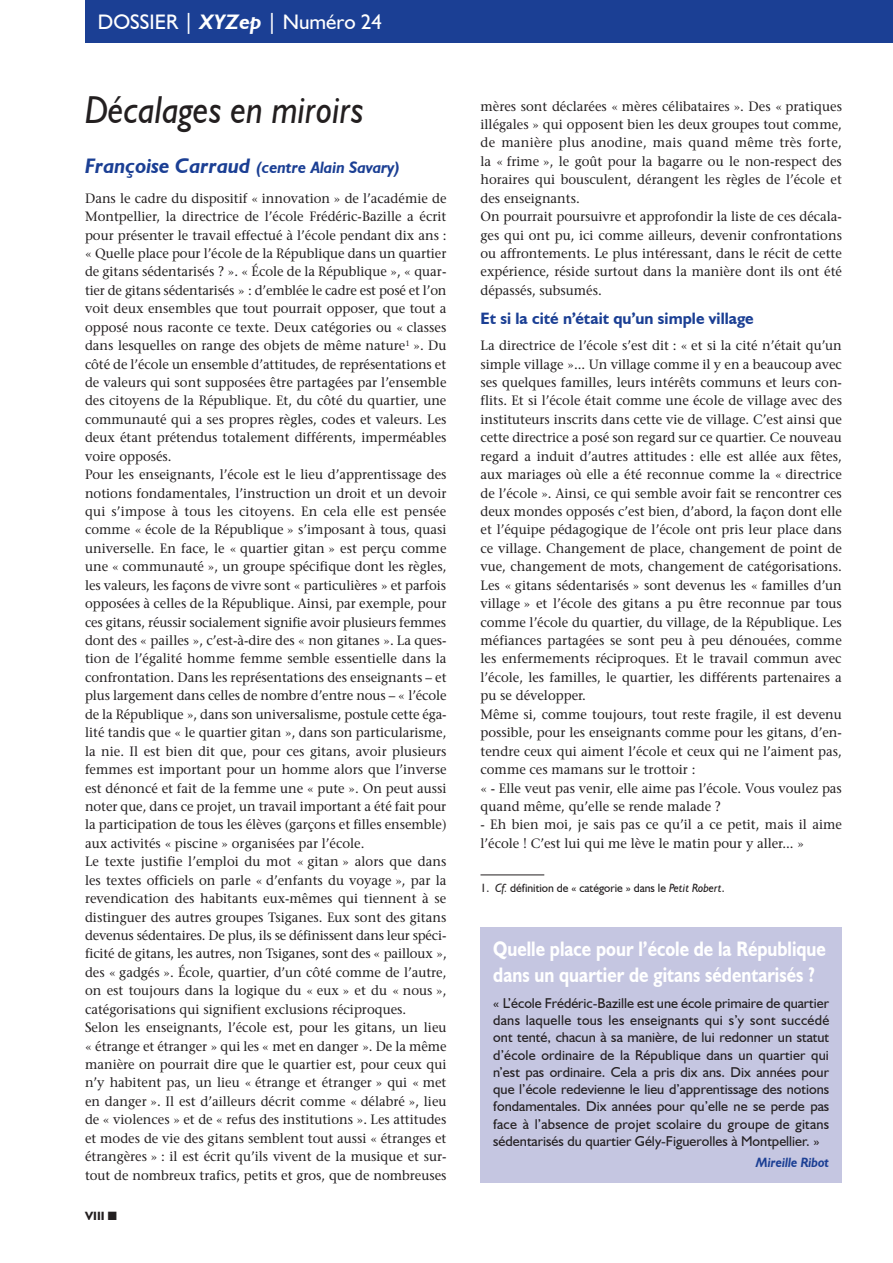
<style>
.page{position:relative;width:893px;height:1263px;background:#fff}
.page>*{position:absolute;margin:0;border:0;box-sizing:border-box;transform-origin:0 0}
.t1{font:italic 39px "Humanist 521 BT";color:#231f20;scale:.9 1}
.t2{font:700 21px/26.4px "Humanist 521 BT";color:#fff;scale:.84 1}
.t3{font:21px "Humanist 521 BT";color:#fff}
.t4{font:700 16.5px "Humanist 521 BT";color:#1b3f94}
.t5{font:italic 700 16.5px "Humanist 521 BT";color:#1b3f94}
.t6{font:14.25px/17.2px "Humanist 521 BT";color:#231f20;text-align:justify}
.t7{font:13.5px/18.5px "Stone Serif";color:#231f20}
.t8{font:italic 700 13.5px "Humanist 521 BT";color:#1b3f94;scale:.92 1}
.t9{font:12px "Humanist 521 BT";color:#231f20}
.t10{font:700 12px "Humanist 521 BT";color:#231f20}
.s1{font-weight:700;font-style:italic}
.s2{font-size:21px}
.s3{font-style:italic}
</style>
<div class="page">
<hr style="left:480px;top:874px;width:64px;height:1px;background:#231f20">
<div style="left:480px;top:927px;width:362px;height:255px;background:#c5c6e1"></div>
<div style="left:85px;top:0;width:808px;height:43px;background:#1b3f94"></div>
<h2 class="t3" style="left:98px;top:9px;width:286px">DOSSIER | <span class="s1">XYZep</span> | Numéro 24</h2>
<h1 class="t1" style="left:85px;top:86px;width:311px">Décalages en miroirs</h1>
<p class="t5" style="left:85px;top:157px;width:317px"><span class="s2">Françoise Carraud</span> (centre Alain Savary)</p>
<p class="t7" style="left:85px;top:189px;width:363px">Dans le cadre du dispositif « innovation » de l’académie de Montpellier, la directrice de l’école Frédéric-Bazille a écrit pour présenter le travail effectué à l’école pendant dix ans : « Quelle place pour l’école de la République dans un quartier de gitans sédentarisés ? ». « École de la République », « quar&shy;tier de gitans sédentarisés » : d’emblée le cadre est posé et l’on voit deux ensembles que tout pourrait opposer, que tout a opposé nous raconte ce texte. Deux catégories ou « classes dans lesquelles on range des objets de même nature<sup>1</sup> ». Du côté de l’école un ensemble d’attitudes, de représentations et de valeurs qui sont supposées être partagées par l’ensemble des citoyens de la République. Et, du côté du quartier, une communauté qui a ses propres règles, codes et valeurs. Les deux étant prétendus totalement différents, imperméables voire opposés.<br>Pour les enseignants, l’école est le lieu d’apprentissage des notions fondamentales, l’instruction un droit et un devoir qui s’impose à tous les citoyens. En cela elle est pensée comme « école de la République » s’imposant à tous, quasi universelle. En face, le « quartier gitan » est perçu comme une « communauté », un groupe spécifique dont les règles, les valeurs, les façons de vivre sont « particulières » et parfois opposées à celles de la République. Ainsi, par exemple, pour ces gitans, réussir socialement signifie avoir plusieurs femmes dont des « pailles », c’est-à-dire des « non gitanes ». La ques&shy;tion de l’égalité homme femme semble essentielle dans la confrontation. Dans les représentations des enseignants – et plus largement dans celles de nombre d’entre nous – « l’école de la République », dans son universalisme, postule cette éga&shy;lité tandis que « le quartier gitan », dans son particularisme, la nie. Il est bien dit que, pour ces gitans, avoir plusieurs femmes est important pour un homme alors que l’inverse est dénoncé et fait de la femme une « pute ». On peut aussi noter que, dans ce projet, un travail important a été fait pour la participation de tous les élèves (garçons et filles ensemble) aux activités « piscine » organisées par l’école.<br>Le texte justifie l’emploi du mot « gitan » alors que dans les textes officiels on parle « d’enfants du voyage », par la revendication des habitants eux-mêmes qui tiennent à se distinguer des autres groupes Tsiganes. Eux sont des gitans devenus sédentaires. De plus, ils se définissent dans leur spéci&shy;ficité de gitans, les autres, non Tsiganes, sont des « pailloux », des « gadgés ». École, quartier, d’un côté comme de l’autre, on est toujours dans la logique du « eux » et du « nous », catégorisations qui signifient exclusions réciproques.<br>Selon les enseignants, l’école est, pour les gitans, un lieu « étrange et étranger » qui les « met en danger ». De la même manière on pourrait dire que le quartier est, pour ceux qui n’y habitent pas, un lieu « étrange et étranger » qui « met en danger ». Il est d’ailleurs décrit comme « délabré », lieu de « violences » et de « refus des institutions ». Les attitudes et modes de vie des gitans semblent tout aussi « étranges et étrangères » : il est écrit qu’ils vivent de la musique et sur&shy;tout de nombreux trafics, petits et gros, que de nombreuses</p>
<p class="t10" style="left:85px;top:1209px;width:34px">VIII ■</p>
<p class="t7" style="left:480px;top:97px;width:363px">mères sont déclarées « mères célibataires ». Des « pratiques illégales » qui opposent bien les deux groupes tout comme, de manière plus anodine, mais quand même très forte, la « frime », le goût pour la bagarre ou le non-respect des horaires qui bousculent, dérangent les règles de l’école et des enseignants.<br>On pourrait poursuivre et approfondir la liste de ces décala&shy;ges qui ont pu, ici comme ailleurs, devenir confrontations ou affrontements. Le plus intéressant, dans le récit de cette expérience, réside surtout dans la manière dont ils ont été dépassés, subsumés.</p>
<p class="t4" style="left:480px;top:308px;width:275px">Et si la cité n’était qu’un simple village</p>
<p class="t7" style="left:480px;top:336px;width:363px">La directrice de l’école s’est dit : « et si la cité n’était qu’un simple village »... Un village comme il y en a beaucoup avec ses quelques familles, leurs intérêts communs et leurs con&shy;flits. Et si l’école était comme une école de village avec des instituteurs inscrits dans cette vie de village. C’est ainsi que cette directrice a posé son regard sur ce quartier. Ce nouveau regard a induit d’autres attitudes : elle est allée aux fêtes, aux mariages où elle a été reconnue comme la « directrice de l’école ». Ainsi, ce qui semble avoir fait se rencontrer ces deux mondes opposés c’est bien, d’abord, la façon dont elle et l’équipe pédagogique de l’école ont pris leur place dans ce village. Changement de place, changement de point de vue, changement de mots, changement de catégorisations.<br>Les « gitans sédentarisés » sont devenus les « familles d’un village » et l’école des gitans a pu être reconnue par tous comme l’école du quartier, du village, de la République. Les méfiances partagées se sont peu à peu dénouées, comme les enfermements réciproques. Et le travail commun avec l’école, les familles, le quartier, les différents partenaires a pu se développer.<br>Même si, comme toujours, tout reste fragile, il est devenu possible, pour les enseignants comme pour les gitans, d’en&shy;tendre ceux qui aiment l’école et ceux qui ne l’aiment pas, comme ces mamans sur le trottoir :<br>« - Elle veut pas venir, elle aime pas l’école. Vous voulez pas quand même, qu’elle se rende malade ?</p>
<p class="t7" style="left:480px;top:815px;width:363px">- Eh bien moi, je sais pas ce qu’il a ce petit, mais il aime l’école ! C’est lui qui me lève le matin pour y aller... »</p>
<p class="t9" style="left:480px;top:881px;width:246px">1. <span class="s3">Cf.</span> définition de « catégorie » dans le <span class="s3">Petit Robert</span>.</p>
<h2 class="t2" style="left:493px;top:935px;width:397px">Quelle place pour l’école de la République dans un quartier de gitans sédentarisés ?</h2>
<p class="t6" style="left:493px;top:994px;width:338px">« L’école Frédéric-Bazille est une école primaire de quartier dans laquelle tous les enseignants qui s’y sont succédé ont tenté, chacun à sa manière, de lui redonner un statut d’école ordinaire de la République dans un quartier qui n’est pas ordinaire. Cela a pris dix ans. Dix années pour que l’école redevienne le lieu d’apprentissage des notions fondamentales. Dix années pour qu’elle ne se perde pas face à l’absence de projet scolaire du groupe de gitans sédentarisés du quartier Gély-Figuerolles à Montpellier. »</p>
<p class="t8" style="left:756px;top:1154px;width:81px">Mireille Ribot</p>
</div>
